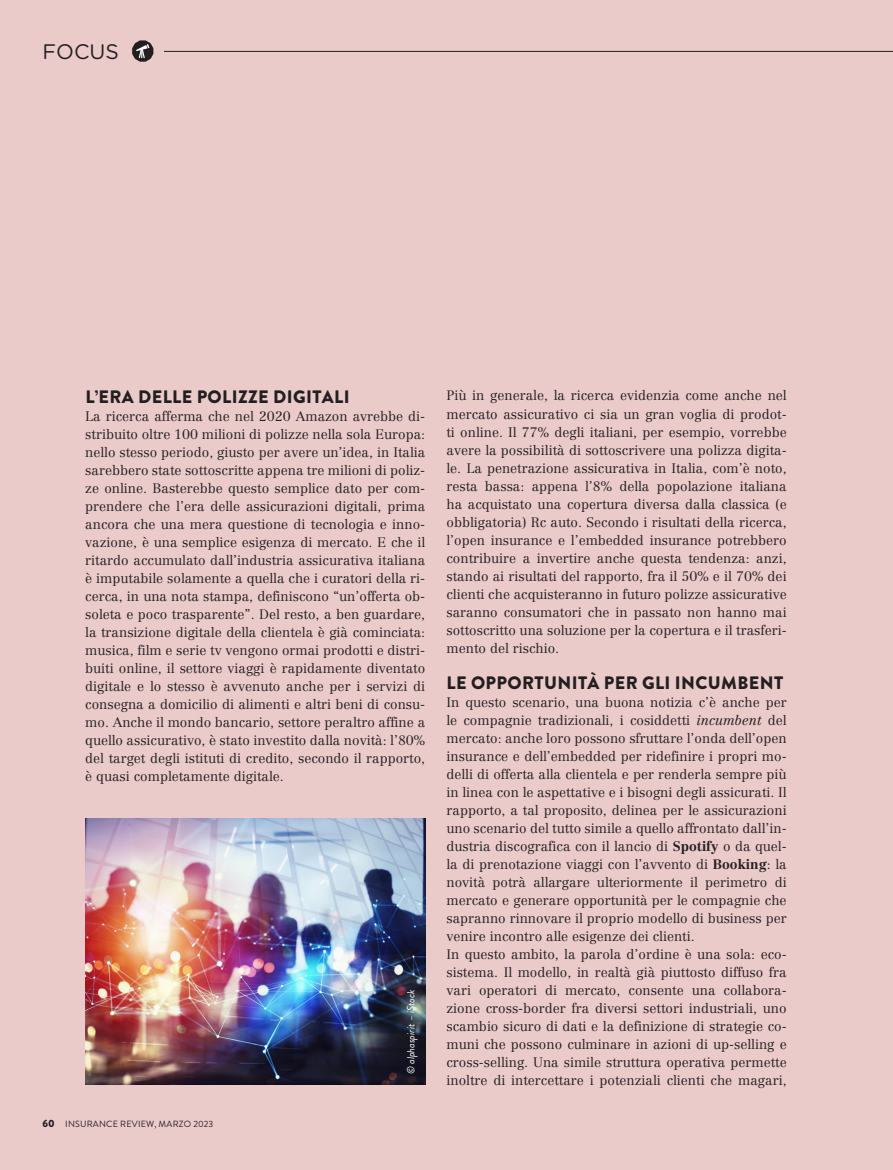
<style>
.page{position:relative;width:893px;height:1170px;background:#fff}
.page>*{position:absolute;margin:0;border:0;box-sizing:border-box;transform-origin:0 0}
.t1{font:21px "Gotham Rounded";color:#231f20}
.t2{font:900 18px "Brandon Grotesque";letter-spacing:.02em;color:#231f20}
.t3{font:300 13.5px/18px "Centennial LT Std";color:#231f20;text-align:justify}
.t4{font:italic 10.5px "Brandon Grotesque";color:#fff}
.t5{font:9px "Brandon Grotesque";letter-spacing:.02em;color:#231f20}
.s1{font-weight:900;font-size:10.5px}
.s2{font-style:italic}
.s3{font-weight:700}
</style>
<div class="page">
<div style="left:0;top:0;width:893px;height:1169px;background:#ebcaca"></div>
<svg style="left:132px;top:40px;width:21px;height:22px"></svg>
<hr style="left:164px;top:51px;width:729px;height:1px;background:#231f20">
<img style="left:85px;top:819px;width:340px;height:265px">
<p class="t1" style="left:43px;top:37px;width:78px">FOCUS</p>
<p class="t2" style="left:85px;top:384px;width:266px">L’ERA DELLE POLIZZE DIGITALI</p>
<p class="t3" style="left:85px;top:407px;width:341px">La ricerca afferma che nel 2020 Amazon avrebbe di&shy;stribuito oltre 100 milioni di polizze nella sola Europa: nello stesso periodo, giusto per avere un’idea, in Italia sarebbero state sottoscritte appena tre milioni di poliz&shy;ze online. Basterebbe questo semplice dato per com&shy;prendere che l’era delle assicurazioni digitali, prima ancora che una mera questione di tecnologia e inno&shy;vazione, è una semplice esigenza di mercato. E che il ritardo accumulato dall’industria assicurativa italiana è imputabile solamente a quella che i curatori della ri&shy;cerca, in una nota stampa, definiscono “un’offerta ob&shy;soleta e poco trasparente”. Del resto, a ben guardare, la transizione digitale della clientela è già cominciata: musica, film e serie tv vengono ormai prodotti e distri&shy;buiti online, il settore viaggi è rapidamente diventato digitale e lo stesso è avvenuto anche per i servizi di consegna a domicilio di alimenti e altri beni di consu&shy;mo. Anche il mondo bancario, settore peraltro affine a quello assicurativo, è stato investito dalla novità: l’80% del target degli istituti di credito, secondo il rapporto, è quasi completamente digitale.</p>
<p class="t5" style="left:43px;top:1117px;width:172px"><span class="s1">60</span> INSURANCE REVIEW, MARZO 2023</p>
<p class="t4" style="left:403px;top:1074px;width:86px;rotate:-90deg">© alphaspirit – iStock</p>
<p class="t3" style="left:446px;top:387px;width:342px">Più in generale, la ricerca evidenzia come anche nel mercato assicurativo ci sia un gran voglia di prodot&shy;ti online. Il 77% degli italiani, per esempio, vorrebbe avere la possibilità di sottoscrivere una polizza digita&shy;le. La penetrazione assicurativa in Italia, com’è noto, resta bassa: appena l’8% della popolazione italiana ha acquistato una copertura diversa dalla classica (e obbligatoria) Rc auto. Secondo i risultati della ricerca, l’open insurance e l’embedded insurance potrebbero contribuire a invertire anche questa tendenza: anzi, stando ai risultati del rapporto, fra il 50% e il 70% dei clienti che acquisteranno in futuro polizze assicurative saranno consumatori che in passato non hanno mai sottoscritto una soluzione per la copertura e il trasferi&shy;mento del rischio.</p>
<p class="t2" style="left:447px;top:669px;width:338px">LE OPPORTUNITÀ PER GLI INCUMBENT</p>
<p class="t3" style="left:446px;top:693px;width:342px">In questo scenario, una buona notizia c’è anche per le compagnie tradizionali, i cosiddetti <span class="s2">incumbent</span> del mercato: anche loro possono sfruttare l’onda dell’open insurance e dell’embedded per ridefinire i propri mo&shy;delli di offerta alla clientela e per renderla sempre più in linea con le aspettative e i bisogni degli assicurati. Il rapporto, a tal proposito, delinea per le assicurazioni uno scenario del tutto simile a quello affrontato dall’in&shy;dustria discografica con il lancio di <span class="s3">Spotify</span> o da quel&shy;la di prenotazione viaggi con l’avvento di <span class="s3">Booking</span>: la novità potrà allargare ulteriormente il perimetro di mercato e generare opportunità per le compagnie che sapranno rinnovare il proprio modello di business per venire incontro alle esigenze dei clienti.</p>
<p class="t3" style="left:446px;top:945px;width:342px">In questo ambito, la parola d’ordine è una sola: eco&shy;sistema. Il modello, in realtà già piuttosto diffuso fra vari operatori di mercato, consente una collabora&shy;zione cross-border fra diversi settori industriali, uno scambio sicuro di dati e la definizione di strategie co&shy;muni che possono culminare in azioni di up-selling e cross-selling. Una simile struttura operativa permette inoltre di intercettare i potenziali clienti che magari,</p>
</div>
